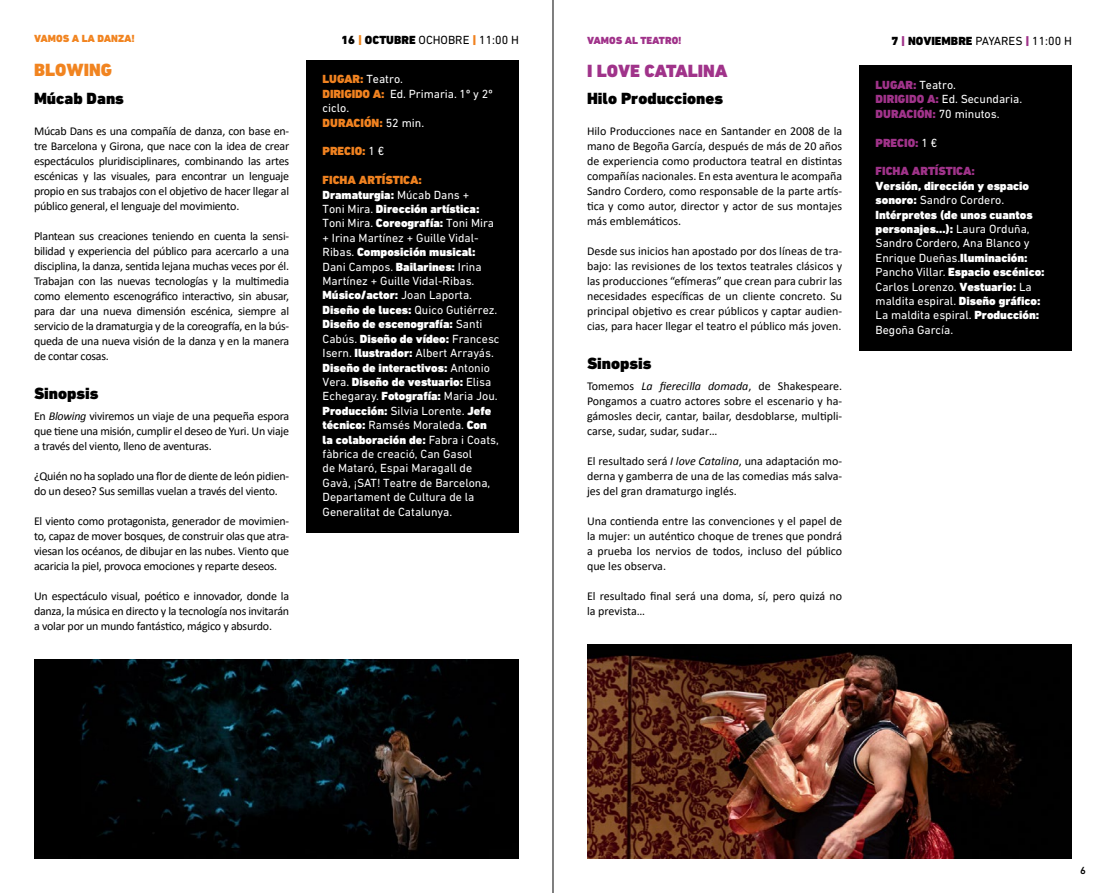
<style>
.page{position:relative;width:1106px;height:893px;background:#fff}
.page>*{position:absolute;margin:0;border:0;box-sizing:border-box;transform-origin:0 0}
.t1{font:900 18px "DIN Next W1 G";color:#a0338a}
.t2{font:900 18px "DIN Next W1 G";color:#f18420}
.t3{font:900 16.5px "DIN Next W1 G";color:#000}
.t4{font:12px/15px "Calibri";letter-spacing:-.02em;color:#000;text-align:justify}
.t5{font:12px/14.4px "DIN Next W1 G";color:#fff}
.t6{font:12px/15px "Calibri";color:#000}
.t7{font:12px "DIN Next W1 G";color:#000}
.t8{font:900 12px "DIN Next W1 G";color:#a0338a}
.t9{font:900 12px "DIN Next W1 G";color:#f08220}
.t10{font:900 10.5px "DIN Next W1 G";color:#f18420}
.t11{font:900 10.5px "DIN Next W1 G";color:#a0328a}
.t12{font:500 10.5px "DIN Next W1 G";color:#000}
.s1{font-weight:900}
.s2{font-weight:900;color:#f18820}
.s3{font-weight:900;color:#f08220}
.s4{font-style:italic}
.s5{font-weight:400;color:#fff}
.s6{font-weight:900;color:#a0338a}
</style>
<div class="page">
<div style="left:306px;top:60px;width:213px;height:472px;background:#000"></div>
<div style="left:859px;top:65px;width:212px;height:286px;background:#000"></div>
<img style="left:34px;top:660px;width:485px;height:199px">
<img style="left:587px;top:645px;width:484px;height:214px">
<hr style="left:553px;top:0;width:1px;height:893px;background:#000">
<p class="t10" style="left:34px;top:32px;width:102px">VAMOS A LA DANZA!</p>
<p class="t7" style="left:341px;top:33px;width:179px"><span class="s1">16</span> <span class="s2">|</span> <span class="s1">OCTUBRE</span> OCHOBRE <span class="s3">|</span> 11:00 H</p>
<h1 class="t2" style="left:34px;top:59px;width:80px">BLOWING</h1>
<h2 class="t3" style="left:34px;top:89px;width:91px">Múcab Dans</h2>
<p class="t4" style="left:34px;top:123px;width:257px">Múcab Dans es una compañía de danza, con base en&shy;tre Barcelona y Girona, que nace con la idea de crear espectáculos pluridisciplinares, combinando las artes escénicas y las visuales, para encontrar un lenguaje propio en sus trabajos con el objetivo de hacer llegar al público general, el lenguaje del movimiento.</p>
<p class="t4" style="left:34px;top:228px;width:257px">Plantean sus creaciones teniendo en cuenta la sensi&shy;bilidad y experiencia del público para acercarlo a una disciplina, la danza, sentida lejana muchas veces por él.<br>Trabajan con las nuevas tecnologías y la multimedia como elemento escenográfico interactivo, sin abusar, para dar una nueva dimensión escénica, siempre al servicio de la dramaturgia y de la coreografía, en la bús&shy;queda de una nueva visión de la danza y en la manera de contar cosas.</p>
<h2 class="t3" style="left:34px;top:384px;width:66px">Sinopsis</h2>
<p class="t4" style="left:34px;top:408px;width:257px">En <span class="s4">Blowing</span> viviremos un viaje de una pequeña espora que tiene una misión, cumplir el deseo de Yuri. Un viaje a través del viento, lleno de aventuras.</p>
<p class="t4" style="left:34px;top:468px;width:257px">¿Quién no ha soplado una flor de diente de león pidien&shy;do un deseo? Sus semillas vuelan a través del viento.</p>
<p class="t4" style="left:34px;top:513px;width:257px">El viento como protagonista, generador de movimien&shy;to, capaz de mover bosques, de construir olas que atra&shy;viesan los océanos, de dibujar en las nubes. Viento que acaricia la piel, provoca emociones y reparte deseos.</p>
<p class="t4" style="left:34px;top:588px;width:257px">Un espectáculo visual, poético e innovador, donde la danza, la música en directo y la tecnología nos invitarán a volar por un mundo fantástico, mágico y absurdo.</p>
<p class="t5" style="left:322px;top:72px;width:171px"><span class="s3">LUGAR:</span> Teatro.<br><span class="s3">DIRIGIDO A:</span> Ed. Primaria. 1º y 2º ciclo.<br><span class="s3">DURACIÓN:</span> 52 min.</p>
<p class="t9" style="left:322px;top:144px;width:63px">PRECIO: <span class="s5">1 €</span></p>
<p class="t5" style="left:322px;top:173px;width:178px"><span class="s3">FICHA ARTÍSTICA:<br></span><span class="s1">Dramaturgia:</span> Múcab Dans +<br>Toni Mira. <span class="s1">Dirección artística:<br></span>Toni Mira. <span class="s1">Coreografía:</span> Toni Mira + Irina Martínez + Guille Vidal-<br>Ribas. <span class="s1">Composición musical:<br></span>Dani Campos. <span class="s1">Bailarines:</span> Irina<br>Martínez + Guille Vidal-Ribas.<br><span class="s1">Músico/actor:</span> Joan Laporta.<br><span class="s1">Diseño de luces:</span> Quico Gutiérrez.<br><span class="s1">Diseño de escenografía:</span> Santi<br>Cabús. <span class="s1">Diseño de vídeo:</span> Francesc<br>Isern. <span class="s1">Ilustrador:</span> Albert Arrayás.<br><span class="s1">Diseño de interactivos:</span> Antonio<br>Vera. <span class="s1">Diseño de vestuario:</span> Elisa<br>Echegaray. <span class="s1">Fotografía:</span> Maria Jou.<br><span class="s1">Producción:</span> Silvia Lorente. <span class="s1">Jefe técnico:</span> Ramsés Moraleda. <span class="s1">Con la colaboración de:</span> Fabra i Coats, fàbrica de creació, Can Gasol<br>de Mataró, Espai Maragall de<br>Gavà, ¡SAT! Teatre de Barcelona,<br>Departament de Cultura de la<br>Generalitat de Catalunya.</p>
<p class="t11" style="left:587px;top:34px;width:96px">VAMOS AL TEATRO!</p>
<p class="t7" style="left:891px;top:34px;width:182px"><span class="s1">7</span> <span class="s6">|</span> <span class="s1">NOVIEMBRE</span> PAYARES <span class="s6">|</span> 11:00 H</p>
<p class="t5" style="left:875px;top:77px;width:148px"><span class="s6">LUGAR:</span> Teatro.<br><span class="s6">DIRIGIDO A:</span> Ed. Secundaria.<br><span class="s6">DURACIÓN:</span> 70 minutos.</p>
<p class="t8" style="left:875px;top:135px;width:63px">PRECIO: <span class="s5">1 €</span></p>
<p class="t8" style="left:875px;top:164px;width:101px">FICHA ARTÍSTICA:</p>
<p class="t5" style="left:875px;top:178px;width:171px"><span class="s1">Versión, dirección y espacio sonoro:</span> Sandro Cordero.<br><span class="s1">Intérpretes (de unos cuantos personajes...):</span> Laura Orduña,<br>Sandro Cordero, Ana Blanco y<br>Enrique Dueñas.<span class="s1">Iluminación:<br></span>Pancho Villar. <span class="s1">Espacio escénico:<br></span>Carlos Lorenzo. <span class="s1">Vestuario:</span> La maldita espiral. <span class="s1">Diseño gráfico:<br></span>La maldita espiral. <span class="s1">Producción:<br></span>Begoña García.</p>
<h1 class="t1" style="left:587px;top:60px;width:142px">I LOVE CATALINA</h1>
<h2 class="t3" style="left:587px;top:89px;width:138px">Hilo Producciones</h2>
<p class="t4" style="left:587px;top:123px;width:257px">Hilo Producciones nace en Santander en 2008 de la mano de Begoña García, después de más de 20 años de experiencia como productora teatral en distintas compañías nacionales. En esta aventura le acompaña Sandro Cordero, como responsable de la parte artís&shy;tica y como autor, director y actor de sus montajes más emblemáticos.</p>
<p class="t4" style="left:587px;top:243px;width:257px">Desde sus inicios han apostado por dos líneas de tra&shy;bajo: las revisiones de los textos teatrales clásicos y las producciones “efímeras” que crean para cubrir las necesidades específicas de un cliente concreto. Su principal objetivo es crear públicos y captar audien&shy;cias, para hacer llegar el teatro el público más joven.</p>
<h2 class="t3" style="left:587px;top:354px;width:66px">Sinopsis</h2>
<p class="t4" style="left:587px;top:378px;width:257px">Tomemos <span class="s4">La fierecilla domada</span>, de Shakespeare.<br>Pongamos a cuatro actores sobre el escenario y ha&shy;gámosles decir, cantar, bailar, desdoblarse, multipli&shy;carse, sudar, sudar, sudar…</p>
<p class="t4" style="left:587px;top:453px;width:257px">El resultado será <span class="s4">I love Catalina</span>, una adaptación mo&shy;derna y gamberra de una de las comedias más salva&shy;jes del gran dramaturgo inglés.</p>
<p class="t4" style="left:587px;top:513px;width:257px">Una contienda entre las convenciones y el papel de la mujer: un auténtico choque de trenes que pondrá a prueba los nervios de todos, incluso del público que les observa.</p>
<p class="t6" style="left:587px;top:588px;width:257px">El resultado final será una doma, sí, pero quizá no la prevista…</p>
<p class="t12" style="left:1080px;top:864px;width:7px">6</p>
</div>
